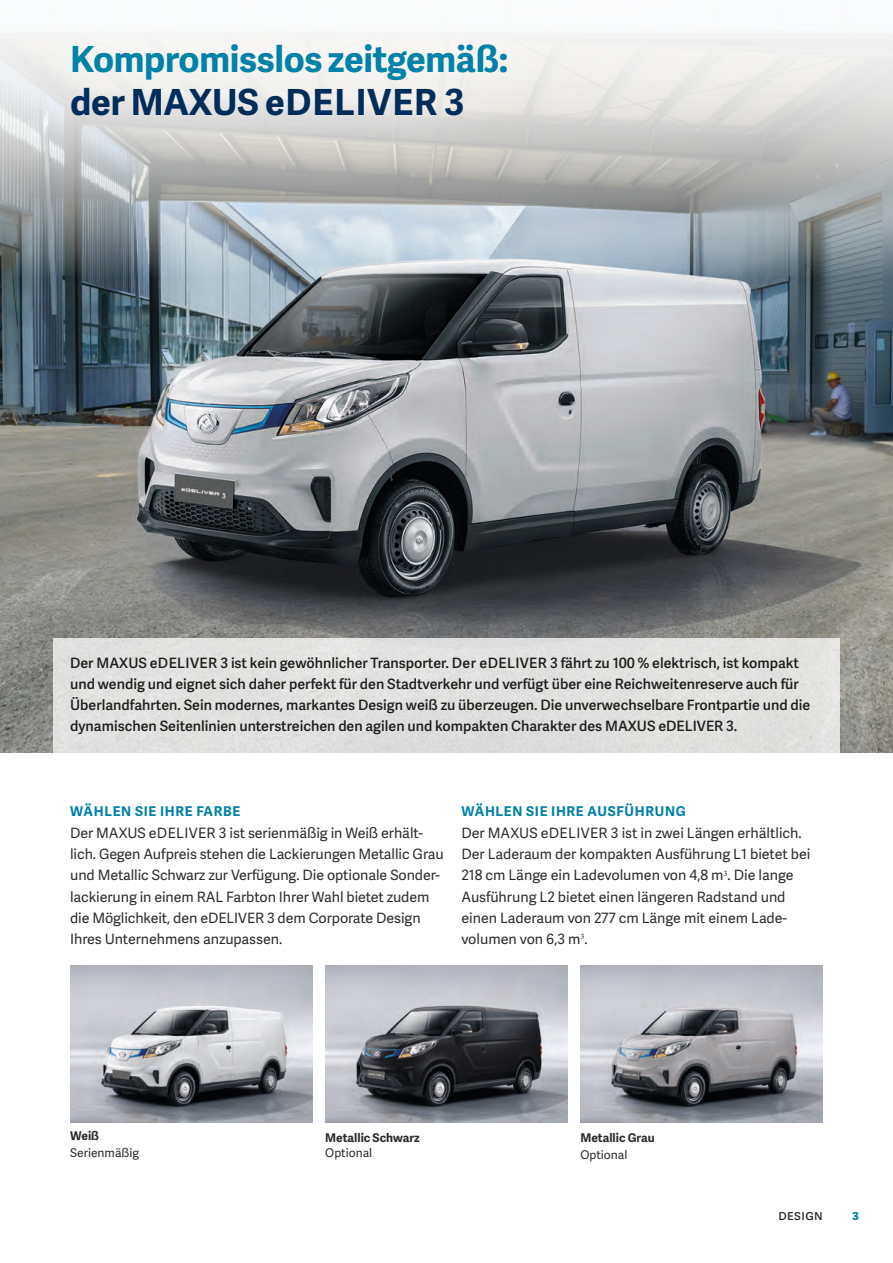
<style>
.page{position:relative;width:893px;height:1263px;background:#fff}
.page>*{position:absolute;margin:0;border:0;box-sizing:border-box;transform-origin:0 0}
.t1{font:700 36px "Adelle Sans";letter-spacing:-.01em;color:#0081a7}
.t2{font:700 36px "Adelle Sans";letter-spacing:.025em;color:#002d59}
.t3{font:14.25px/21.3px "Adelle Sans";letter-spacing:-.005em;color:#2b2b2a}
.t4{font:600 14.25px/21.3px "Adelle Sans";color:#1d1d1b}
.t5{font:14.25px "Adelle Sans";color:#1d1d1b}
.t6{font:700 14.25px "Adelle Sans";color:#0081a7}
.t7{font:700 13.5px "Adelle Sans";letter-spacing:.05em;color:#0081a7}
.t8{font:700 12px "Adelle Sans";color:#2b2b2a}
.t9{font:12px "Adelle Sans";color:#2b2b2a}
</style>
<div class="page">
<img style="left:0;top:276px;width:893px;height:477px">
<img style="left:580px;top:965px;width:243px;height:158px">
<img style="left:325px;top:965px;width:243px;height:158px">
<img style="left:70px;top:965px;width:243px;height:158px">
<svg style="left:0;top:33px;width:893px;height:243px;background:#b8bdc0"></svg>
<div style="left:53px;top:638px;width:787px;height:115px;background:#e0e1df"></div>
<svg style="left:27px;top:30px;width:523px;height:132px"></svg>
<h1 class="t1" style="left:70px;top:33px;width:440px">Kompromisslos zeitgemäß:</h1>
<h1 class="t2" style="left:70px;top:76px;width:396px">der MAXUS eDELIVER 3</h1>
<p class="t4" style="left:70px;top:651px;width:742px">Der MAXUS eDELIVER 3 ist kein gewöhnlicher Transporter. Der eDELIVER 3 fährt zu 100 % elektrisch, ist kompakt und wendig und eignet sich daher perfekt für den Stadtverkehr und verfügt über eine Reichweitenreserve auch für Überlandfahrten. Sein modernes, markantes Design weiß zu überzeugen. Die unverwechselbare Frontpartie und die dynamischen Seitenlinien unterstreichen den agilen und kompakten Charakter des MAXUS eDELIVER 3.</p>
<p class="t7" style="left:70px;top:802px;width:172px">WÄHLEN SIE IHRE FARBE</p>
<p class="t3" style="left:70px;top:821px;width:375px">Der MAXUS eDELIVER 3 ist serienmäßig in Weiß erhält&shy;lich. Gegen Aufpreis stehen die Lackierungen Metallic Grau und Metallic Schwarz zur Verfügung. Die optionale Sonder&shy;lackierung in einem RAL Farbton Ihrer Wahl bietet zudem die Möglichkeit, den eDELIVER 3 dem Corporate Design Ihres Unternehmens anzupassen.</p>
<p class="t7" style="left:461px;top:802px;width:226px">WÄHLEN SIE IHRE AUSFÜHRUNG</p>
<p class="t3" style="left:461px;top:821px;width:351px">Der MAXUS eDELIVER 3 ist in zwei Längen erhältlich.<br>Der Laderaum der kompakten Ausführung L1 bietet bei 218 cm Länge ein Ladevolumen von 4,8 m<sup>3</sup>. Die lange Ausführung L2 bietet einen längeren Radstand und einen Laderaum von 277 cm Länge mit einem Lade&shy;volumen von 6,3 m<sup>3</sup>.</p>
<p class="t8" style="left:70px;top:1126px;width:30px">Weiß</p>
<p class="t9" style="left:70px;top:1144px;width:70px">Serienmäßig</p>
<p class="t8" style="left:325px;top:1129px;width:96px">Metallic Schwarz</p>
<p class="t9" style="left:325px;top:1144px;width:48px">Optional</p>
<p class="t8" style="left:580px;top:1129px;width:76px">Metallic Grau</p>
<p class="t9" style="left:580px;top:1146px;width:48px">Optional</p>
<p class="t5" style="left:778px;top:1205px;width:46px">Design</p>
<p class="t6" style="left:852px;top:1205px;width:8px">3</p>
</div>
